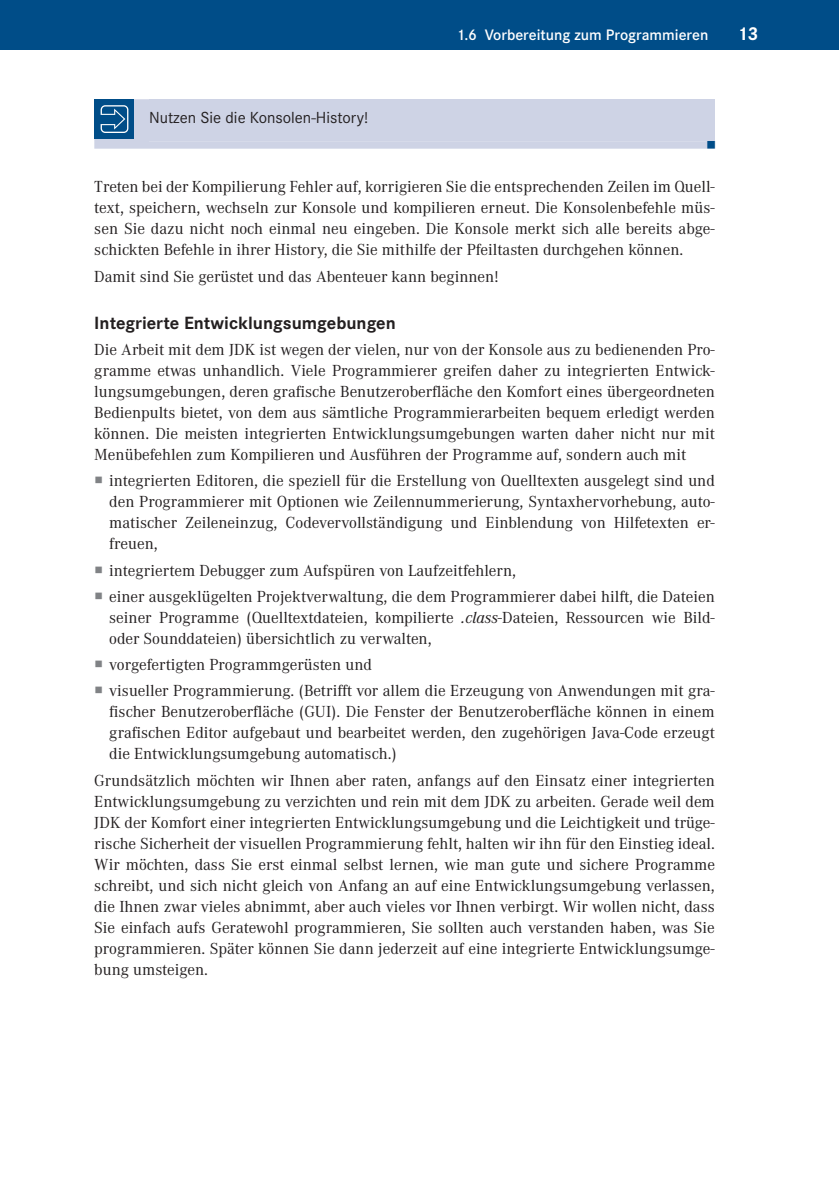
<style>
.page{position:relative;width:839px;height:1191px;background:#fff}
.page>*{position:absolute;margin:0;border:0;box-sizing:border-box;transform-origin:0 0}
.t1{font:700 19.25px "Corporate S Pro";color:#fff}
.t2{font:700 18.38px "Corporate S Pro";color:#231f20}
.t3{font:16.62px/21px "Corporate A Pro";color:#231f20;text-align:justify}
.t4{font:16.62px "Corporate S Pro";color:#231f20}
.t5{font:600 15.75px "Corporate S Pro";color:#fff}
.s1{font-style:italic}
</style>
<div class="page">
<div style="left:0;top:0;width:838px;height:50px;background:#004d88"></div>
<svg style="left:94px;top:99px;width:620px;height:50px;background:#c5cde1"></svg>
<p class="t4" style="left:149px;top:105px;width:220px">Nutzen Sie die Konsolen-History!</p>
<p class="t5" style="left:458px;top:23px;width:251px">1.6 Vorbereitung zum Programmieren</p>
<p class="t1" style="left:739px;top:18px;width:20px">13</p>
<p class="t3" style="left:94px;top:176px;width:622px">Treten bei der Kompilierung Fehler auf, korrigieren Sie die entsprechenden Zeilen im Quell&shy;text, speichern, wechseln zur Konsole und kompilieren erneut. Die Konsolenbefehle müs&shy;sen Sie dazu nicht noch einmal neu eingeben. Die Konsole merkt sich alle bereits abge&shy;schickten Befehle in ihrer History, die Sie mithilfe der Pfeiltasten durchgehen können.</p>
<p class="t3" style="left:94px;top:265px;width:405px">Damit sind Sie gerüstet und das Abenteuer kann beginnen!</p>
<p class="t2" style="left:94px;top:308px;width:303px">Integrierte Entwicklungsumgebungen</p>
<p class="t3" style="left:94px;top:338px;width:622px">Die Arbeit mit dem JDK ist wegen der vielen, nur von der Konsole aus zu bedienenden Pro&shy;gramme etwas unhandlich. Viele Programmierer greifen daher zu integrierten Entwick&shy;lungsumgebungen, deren grafische Benutzeroberfläche den Komfort eines übergeordneten Bedienpults bietet, von dem aus sämtliche Programmierarbeiten bequem erledigt werden können. Die meisten integrierten Entwicklungsumgebungen warten daher nicht nur mit Menübefehlen zum Kompilieren und Ausführen der Programme auf, sondern auch mit</p>
<p class="t3" style="left:109px;top:469px;width:607px;text-align:left">integrierten Editoren, die speziell für die Erstellung von Quelltexten ausgelegt sind und den Programmierer mit Optionen wie Zeilennummerierung, Syntaxhervorhebung, auto&shy;matischer Zeileneinzug, Codevervollständigung und Einblendung von Hilfetexten er-- freuen,</p>
<p class="t3" style="left:109px;top:556px;width:607px;line-height:26.2px">integriertem Debugger zum Aufspüren von Laufzeitfehlern,<br>einer ausgeklügelten Projektverwaltung, die dem Programmierer dabei hilft, die Dateien</p>
<p class="t3" style="left:109px;top:606px;width:607px">seiner Programme (Quelltextdateien, kompilierte <span class="s1">.class</span>-Dateien, Ressourcen wie Bild&shy;oder Sounddateien) übersichtlich zu verwalten,</p>
<p class="t3" style="left:109px;top:651px;width:607px;line-height:26.2px">vorgefertigten Programmgerüsten und<br>visueller Programmierung. (Betrifft vor allem die Erzeugung von Anwendungen mit gra-</p>
<p class="t3" style="left:109px;top:700px;width:607px">fischer Benutzeroberfläche (GUI). Die Fenster der Benutzeroberfläche können in einem grafischen Editor aufgebaut und bearbeitet werden, den zugehörigen Java-Code erzeugt die Entwicklungsumgebung automatisch.)</p>
<p class="t3" style="left:94px;top:769px;width:622px">Grundsätzlich möchten wir Ihnen aber raten, anfangs auf den Einsatz einer integrierten Entwicklungsumgebung zu verzichten und rein mit dem JDK zu arbeiten. Gerade weil dem JDK der Komfort einer integrierten Entwicklungsumgebung und die Leichtigkeit und trüge&shy;rische Sicherheit der visuellen Programmierung fehlt, halten wir ihn für den Einstieg ideal.<br>Wir möchten, dass Sie erst einmal selbst lernen, wie man gute und sichere Programme schreibt, und sich nicht gleich von Anfang an auf eine Entwicklungsumgebung verlassen, die Ihnen zwar vieles abnimmt, aber auch vieles vor Ihnen verbirgt. Wir wollen nicht, dass Sie einfach aufs Geratewohl programmieren, Sie sollten auch verstanden haben, was Sie programmieren. Später können Sie dann jederzeit auf eine integrierte Entwicklungsumge&shy;bung umsteigen.</p>
</div>
